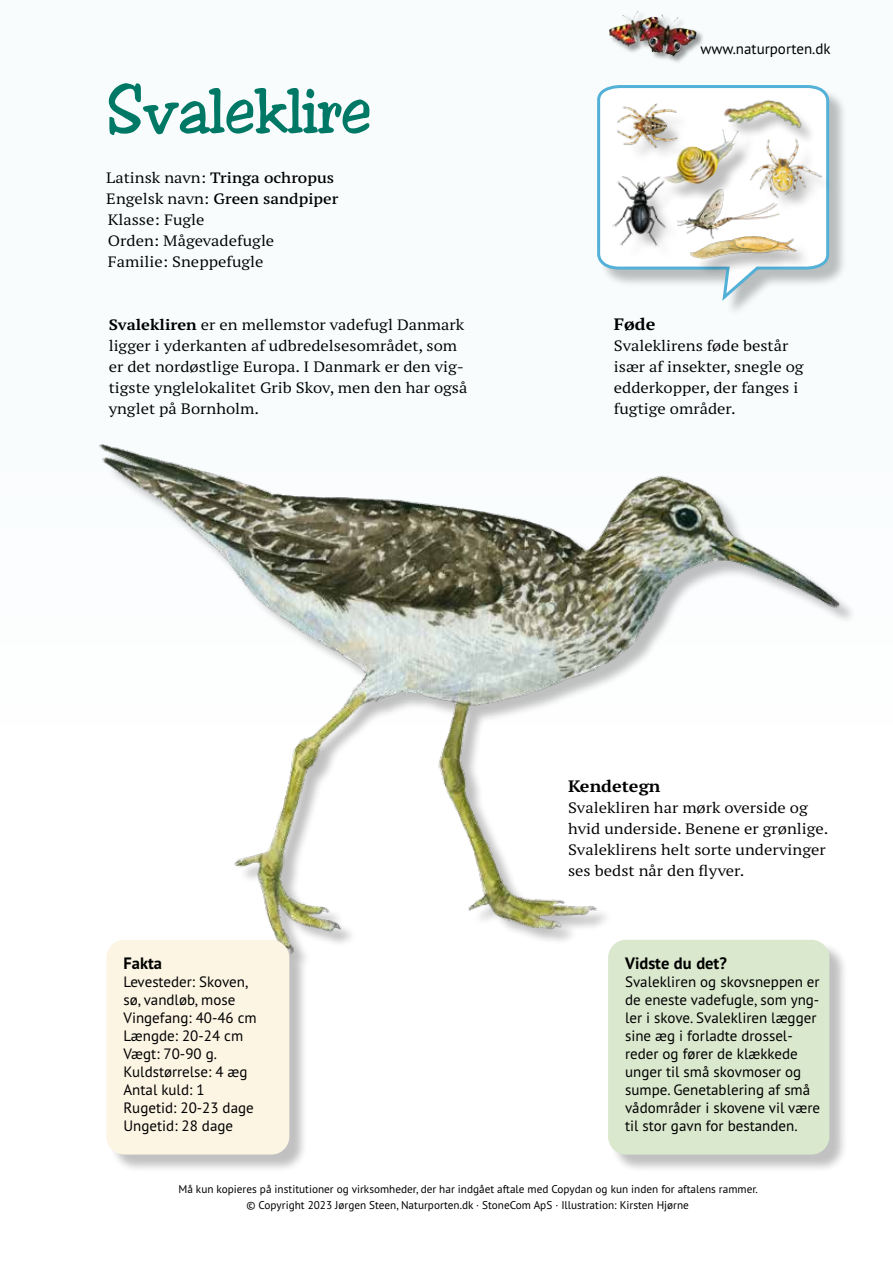
<style>
.page{position:relative;width:893px;height:1263px;background:#f8fcfd}
.page>*{position:absolute;margin:0;border:0;box-sizing:border-box;transform-origin:0 0}
.t1{font:60px "Toledo";color:#007866}
.t2{font:700 16.5px "PT Sans Pro";color:#000}
.t3{font:700 expanded 16.5px "PT Serif Pro";color:#000}
.t4{font:expanded 15px/21px "PT Serif Pro";color:#000}
.t5{font:15px/18px "PT Sans Pro";color:#000}
.t6{font:11.25px/16.5px "PT Sans Pro";color:#000;text-align:center}
.s1{font-weight:600}
.s2{font-weight:700}
</style>
<div class="page">
<div style="left:609px;top:11px;width:96px;height:54px;background:#000;opacity:.4"></div>
<img style="left:609px;top:11px;width:58px;height:42px">
<div style="left:104px;top:447px;width:754px;height:523px;background:#fff"></div>
<img style="left:99px;top:444px;width:751px;height:510px">
<div style="left:599px;top:87px;width:249px;height:231px;background:#000;opacity:.25"></div>
<svg style="left:597px;top:85px;width:234px;height:220px"></svg>
<div style="left:621px;top:108px;width:72px;height:56px;background:#000;opacity:.25"></div>
<img style="left:616px;top:104px;width:61px;height:43px">
<div style="left:618px;top:179px;width:64px;height:83px;background:#fff"></div>
<img style="left:612px;top:175px;width:54px;height:73px">
<div style="left:665px;top:132px;width:91px;height:70px;background:#000;opacity:.25"></div>
<img style="left:709px;top:130px;width:15px;height:20px">
<div style="left:726px;top:104px;width:91px;height:42px;background:#000;opacity:.25"></div>
<img style="left:719px;top:97px;width:84px;height:34px">
<div style="left:694px;top:239px;width:119px;height:38px;background:#000;opacity:.25"></div>
<img style="left:690px;top:235px;width:107px;height:24px">
<img style="left:677px;top:187px;width:105px;height:54px">
<div style="left:755px;top:143px;width:82px;height:70px;background:#000;opacity:.25"></div>
<img style="left:750px;top:138px;width:71px;height:60px">
<div style="left:109px;top:942px;width:199px;height:231px;background:#000;opacity:.25"></div>
<div style="left:106px;top:940px;width:183px;height:214px;background:#fcf5e4;border-radius:18px"></div>
<div style="left:610px;top:942px;width:238px;height:231px;background:#000;opacity:.25"></div>
<div style="left:608px;top:940px;width:221px;height:214px;background:#dae8ce;border-radius:18px"></div>
<h1 class="t1" style="left:106px;top:74px;width:267px">Svaleklire</h1>
<p class="t4" style="left:106px;top:166px;width:234px">Latinsk navn: <span class="s1">Tringa ochropus<br></span>Engelsk navn: <span class="s1">Green sandpiper<br></span>Klasse: Fugle<br>Orden: Mågevadefugle<br>Familie: Sneppefugle</p>
<p class="t4" style="left:109px;top:313px;width:360px"><span class="s2">Svalekliren</span> er en mellemstor vadefugl Danmark ligger i yderkanten af udbredelsesområdet, som er det nordøstlige Europa. I Danmark er den vig&shy;tigste ynglelokalitet Grib Skov, men den har også ynglet på Bornholm.</p>
<p class="t5" style="left:701px;top:39px;width:132px">www.naturporten.dk</p>
<p class="t3" style="left:614px;top:313px;width:43px">Føde</p>
<p class="t4" style="left:614px;top:334px;width:191px">Svaleklirens føde består især af insekter, snegle og edderkopper, der fanges i fugtige områder.</p>
<p class="t2" style="left:123px;top:953px;width:40px">Fakta</p>
<p class="t5" style="left:123px;top:973px;width:135px">Levesteder: Skoven, sø, vandløb, mose<br>Vingefang: 40-46 cm<br>Længde: 20-24 cm<br>Vægt: 70-90 g.<br>Kuldstørrelse: 4 æg<br>Antal kuld: 1<br>Rugetid: 20-23 dage<br>Ungetid: 28 dage</p>
<p class="t3" style="left:568px;top:775px;width:94px">Kendetegn</p>
<p class="t4" style="left:568px;top:796px;width:262px">Svalekliren har mørk overside og hvid underside. Benene er grønlige.<br>Svaleklirens helt sorte undervinger ses bedst når den flyver.</p>
<p class="t2" style="left:625px;top:953px;width:103px">Vidste du det?</p>
<p class="t5" style="left:625px;top:973px;width:196px">Svalekliren og skovsneppen er de eneste vadefugle, som yng&shy;ler i skove. Svalekliren lægger sine æg i forladte drossel&shy;reder og fører de klækkede unger til små skovmoser og sumpe. Genetablering af små vådområder i skovene vil være til stor gavn for bestanden.</p>
<p class="t6" style="left:178px;top:1180px;width:581px">Må kun kopieres på institutioner og virksomheder, der har indgået aftale med Copydan og kun inden for aftalens rammer. © Copyright 2023 Jørgen Steen, Naturporten.dk · StoneCom ApS · Illustration: Kirsten Hjørne</p>
</div>
